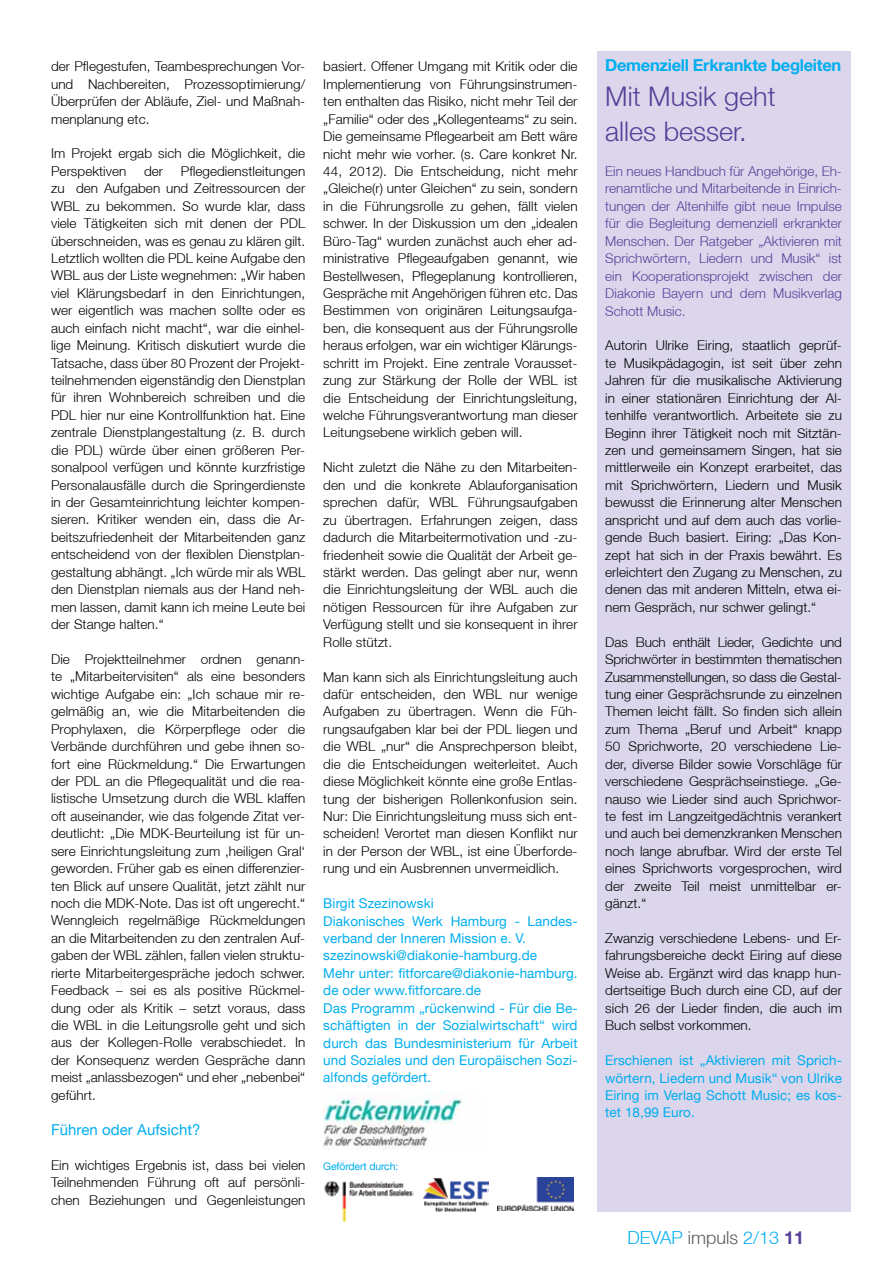
<style>
.page{position:relative;width:893px;height:1263px;background:#fff}
.page>*{position:absolute;margin:0;border:0;box-sizing:border-box;transform-origin:0 0}
.t1{font:300 27px/34.8px "Helvetica Neue LT";color:#583f99}
.t2{font:300 18px "Helvetica Neue LT";color:#00aeef}
.t3{font:700 16.5px "Helvetica Neue LT";letter-spacing:-.02em;color:#00aeef}
.t4{font:15px "Helvetica Neue LT";letter-spacing:.005em;color:#00aeef}
.t5{font:300 13.5px/17.4px "Helvetica Neue LT";letter-spacing:.005em;color:#000;text-align:justify}
.t6{font:13.5px/17.4px "Helvetica Neue LT";letter-spacing:.005em;color:#00aeef;text-align:justify}
.t7{font:300 13.5px/17.4px "Helvetica Neue LT";color:#583f99;text-align:justify}
.t8{font:10.5px "Helvetica Neue LT";letter-spacing:-.015em;color:#00aeef}
.s1{color:#58595b}
.s2{font-weight:700;color:#583f99}
</style>
<div class="page">
<div style="left:597px;top:51px;width:253px;height:1161px;background:#dbd6eb"></div>
<img style="left:324px;top:1181px;width:89px;height:41px">
<img style="left:423px;top:1177px;width:66px;height:34px">
<img style="left:498px;top:1177px;width:75px;height:34px">
<img style="left:323px;top:1091px;width:140px;height:59px">
<p class="t5" style="left:51px;top:57px;width:256px">der Pflegestufen, Teambesprechungen Vor&shy;und Nachbereiten, Prozessoptimierung/ Überprüfen der Abläufe, Ziel- und Maßnah&shy;menplanung etc.</p>
<p class="t5" style="left:51px;top:145px;width:256px">Im Projekt ergab sich die Möglichkeit, die<br>Perspektiven</p>
<p class="t5" style="left:51px;top:162px;width:256px;text-indent:130px">Pflegedienstleitungen zu den Aufgaben und Zeitressourcen der WBL zu bekommen. So wurde klar, dass viele Tätigkeiten sich mit denen der PDL überschneiden, was es genau zu klären gilt.<br>Letztlich wollten die PDL keine Aufgabe den WBL aus der Liste wegnehmen: „Wir haben viel Klärungsbedarf in den Einrichtungen, wer eigentlich was machen sollte oder es auch einfach nicht macht“, war die einhel&shy;lige Meinung. Kritisch diskutiert wurde die Tatsache, dass über 80 Prozent der Projekt&shy;teilnehmenden eigenständig den Dienstplan für ihren Wohnbereich schreiben und die PDL hier nur eine Kontrollfunktion hat. Eine zentrale Dienstplangestaltung (z. B. durch die PDL) würde über einen größeren Per&shy;sonalpool verfügen und könnte kurzfristige Personalausfälle durch die Springerdienste in der Gesamteinrichtung leichter kompen&shy;sieren. Kritiker wenden ein, dass die Ar&shy;beitszufriedenheit der Mitarbeitenden ganz entscheidend von der flexiblen Dienstplan&shy;gestaltung abhängt. „Ich würde mir als WBL den Dienstplan niemals aus der Hand neh&shy;men lassen, damit kann ich meine Leute bei der Stange halten.“</p>
<p class="t5" style="left:51px;top:650px;width:256px">Die Projektteilnehmer ordnen genann&shy;te „Mitarbeitervisiten“ als eine besonders wichtige Aufgabe ein: „Ich schaue mir re&shy;gelmäßig an, wie die Mitarbeitenden die Prophylaxen, die Körperpflege oder die Verbände durchführen und gebe ihnen so&shy;fort eine Rückmeldung.“ Die Erwartungen der PDL an die Pflegequalität und die rea&shy;listische Umsetzung durch die WBL klaffen oft auseinander, wie das folgende Zitat ver&shy;deutlicht: „Die MDK-Beurteilung ist für un&shy;sere Einrichtungsleitung zum ‚heiligen Gral‘ geworden. Früher gab es einen differenzier&shy;ten Blick auf unsere Qualität, jetzt zählt nur noch die MDK-Note. Das ist oft ungerecht.“ Wenngleich regelmäßige Rückmeldungen an die Mitarbeitenden zu den zentralen Auf&shy;gaben der WBL zählen, fallen vielen struktu&shy;rierte Mitarbeitergespräche jedoch schwer.<br>Feedback – sei es als positive Rückmel&shy;dung oder als Kritik – setzt voraus, dass die WBL in die Leitungsrolle geht und sich aus der Kollegen-Rolle verabschiedet. In der Konsequenz werden Gespräche dann meist „anlassbezogen“ und eher „nebenbei“ geführt.</p>
<p class="t4" style="left:51px;top:1121px;width:151px">Führen oder Aufsicht?</p>
<p class="t5" style="left:51px;top:1156px;width:256px">Ein wichtiges Ergebnis ist, dass bei vielen Teilnehmenden Führung oft auf persönli&shy;chen Beziehungen und Gegenleistungen</p>
<p class="t5" style="left:144px;top:162px;width:21px">der</p>
<p class="t5" style="left:323px;top:58px;width:256px">basiert. Offener Umgang mit Kritik oder die Implementierung von Führungsinstrumen&shy;ten enthalten das Risiko, nicht mehr Teil der „Familie“ oder des „Kollegenteams“ zu sein.<br>Die gemeinsame Pflegearbeit am Bett wäre nicht mehr wie vorher. (s. Care konkret Nr.<br>44, 2012). Die Entscheidung, nicht mehr „Gleiche(r) unter Gleichen“ zu sein, sondern in die Führungsrolle zu gehen, fällt vielen schwer. In der Diskussion um den „idealen Büro-Tag“ wurden zunächst auch eher ad&shy;ministrative Pflegeaufgaben genannt, wie Bestellwesen, Pflegeplanung kontrollieren, Gespräche mit Angehörigen führen etc. Das Bestimmen von originären Leitungsaufga&shy;ben, die konsequent aus der Führungsrolle heraus erfolgen, war ein wichtiger Klärungs&shy;schritt im Projekt. Eine zentrale Vorausset&shy;zung zur Stärkung der Rolle der WBL ist die Entscheidung der Einrichtungsleitung, welche Führungsverantwortung man dieser Leitungsebene wirklich geben will.</p>
<p class="t5" style="left:323px;top:459px;width:256px">Nicht zuletzt die Nähe zu den Mitarbeiten&shy;den und die konkrete Ablauforganisation sprechen dafür, WBL Führungsaufgaben zu übertragen. Erfahrungen zeigen, dass dadurch die Mitarbeitermotivation und -zu&shy;friedenheit sowie die Qualität der Arbeit ge&shy;stärkt werden. Das gelingt aber nur, wenn die Einrichtungsleitung der WBL auch die nötigen Ressourcen für ihre Aufgaben zur Verfügung stellt und sie konsequent in ihrer Rolle stützt.</p>
<p class="t5" style="left:323px;top:668px;width:256px">Man kann sich als Einrichtungsleitung auch dafür entscheiden, den WBL nur wenige Aufgaben zu übertragen. Wenn die Füh&shy;rungsaufgaben klar bei der PDL liegen und die WBL „nur“ die Ansprechperson bleibt, die die Entscheidungen weiterleitet. Auch diese Möglichkeit könnte eine große Entlas&shy;tung der bisherigen Rollenkonfusion sein.<br>Nur: Die Einrichtungsleitung muss sich ent&shy;scheiden! Verortet man diesen Konflikt nur in der Person der WBL, ist eine Überforde&shy;rung und ein Ausbrennen unvermeidlich.</p>
<p class="t6" style="left:323px;top:894px;width:256px;text-align:left">Birgit Szezinowski<br>Diakonisches Werk Hamburg - Landes&shy;verband der Inneren Mission e. V. szezinowski@diakonie-hamburg.de<br>Mehr unter: fitforcare@diakonie-hamburg. de oder www.fitforcare.de<br>Das Programm „rückenwind - Für die Be&shy;schäftigten in der Sozialwirtschaft“ wird durch das Bundesministerium für Arbeit und Soziales und den Europäischen Sozi&shy;alfonds gefördert.</p>
<p class="t8" style="left:323px;top:1160px;width:77px">Gefördert durch:</p>
<p class="t3" style="left:605px;top:55px;width:237px">Demenziell Erkrankte begleiten</p>
<h1 class="t1" style="left:605px;top:79px;width:172px">Mit Musik geht alles besser.</h1>
<p class="t7" style="left:605px;top:162px;width:238px">Ein neues Handbuch für Angehörige, Eh&shy;renamtliche und Mitarbeitende in Einrich&shy;tungen der Altenhilfe gibt neue Impulse für die Begleitung demenziell erkrankter Menschen. Der Ratgeber „Aktivieren mit Sprichwörtern, Liedern und Musik“ ist ein Kooperationsprojekt zwischen der Diakonie Bayern und dem Musikverlag Schott Music.</p>
<p class="t5" style="left:605px;top:337px;width:238px">Autorin Ulrike Eiring, staatlich geprüf&shy;te Musikpädagogin, ist seit über zehn Jahren für die musikalische Aktivierung in einer stationären Einrichtung der Al&shy;tenhilfe verantwortlich. Arbeitete sie zu Beginn ihrer Tätigkeit noch mit Sitztän&shy;zen und gemeinsamem Singen, hat sie mittlerweile ein Konzept erarbeitet, das mit Sprichwörtern, Liedern und Musik bewusst die Erinnerung alter Menschen anspricht und auf dem auch das vorlie&shy;gende Buch basiert. Eiring: „Das Kon&shy;zept hat sich in der Praxis bewährt. Es erleichtert den Zugang zu Menschen, zu denen das mit anderen Mitteln, etwa ei&shy;nem Gespräch, nur schwer gelingt.“</p>
<p class="t5" style="left:605px;top:633px;width:238px">Das Buch enthält Lieder, Gedichte und Sprichwörter in bestimmten thematischen Zusammenstellungen, so dass die Gestal&shy;tung einer Gesprächsrunde zu einzelnen Themen leicht fällt. So finden sich allein zum Thema „Beruf und Arbeit“ knapp 50 Sprichworte, 20 verschiedene Lie&shy;der, diverse Bilder sowie Vorschläge für verschiedene Gesprächseinstiege. „Ge&shy;nauso wie Lieder sind auch Sprichwor&shy;te fest im Langzeitgedächtnis verankert und auch bei demenzkranken Menschen noch lange abrufbar. Wird der erste Tel eines Sprichworts vorgesprochen, wird der zweite Teil meist unmittelbar er&shy;gänzt.“</p>
<p class="t5" style="left:605px;top:929px;width:238px">Zwanzig verschiedene Lebens- und Er&shy;fahrungsbereiche deckt Eiring auf diese Weise ab. Ergänzt wird das knapp hun&shy;dertseitige Buch durch eine CD, auf der sich 26 der Lieder finden, die auch im Buch selbst vorkommen.</p>
<p class="t6" style="left:605px;top:1051px;width:238px">Erschienen ist „Aktivieren mit Sprich&shy;wörtern, Liedern und Musik“ von Ulrike Eiring im Verlag Schott Music; es kos&shy;tet 18,99 Euro.</p>
<h2 class="t2" style="left:628px;top:1226px;width:178px">DEVAP <span class="s1">impuls</span> 2/13 <span class="s2">11</span></h2>
</div>
